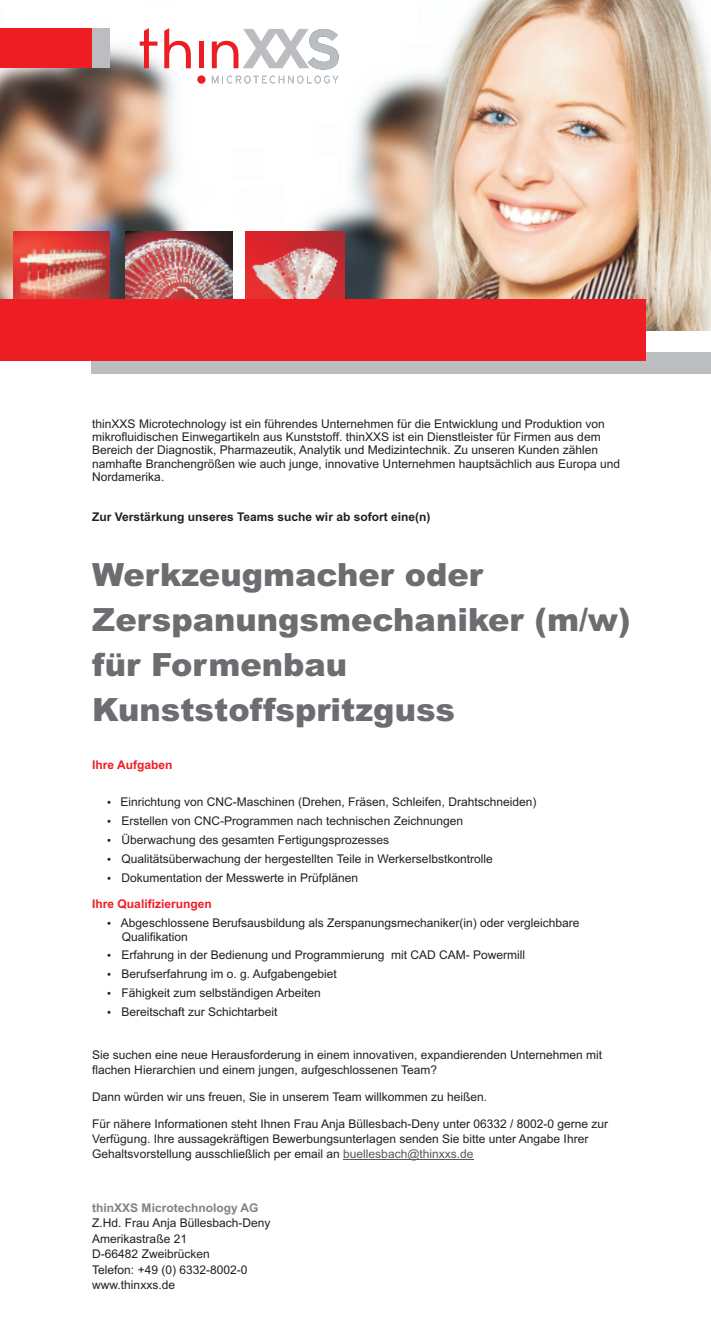
<style>
.page{position:relative;width:711px;height:1344px;background:#fff}
.page>*{position:absolute;margin:0;border:0;box-sizing:border-box;transform-origin:0 0}
.t1{font:900 32px/45.2px "Arial";color:#6c6d70}
.t2{font:12px/18.8px "Arial";color:#231f20}
.t3{font:700 12px "Arial";color:#231f20}
.t4{font:700 12px "Arial";color:#ee1d23}
.t5{font:700 12px "Arial";color:#808285}
.s1{color:#57585a}
</style>
<div class="page">
<img style="left:0;top:0;width:710px;height:331px">
<svg style="left:140px;top:28px;width:17px;height:40px"></svg>
<svg style="left:164px;top:28px;width:27px;height:40px"></svg>
<div style="left:199px;top:42px;width:5px;height:26px;background:#ee1d23"></div>
<svg style="left:212px;top:29px;width:126px;height:41px"></svg>
<svg style="left:212px;top:76px;width:126px;height:8px"></svg>
<div style="left:197px;top:75px;width:8px;height:9px;background:#ee1d23;border-radius:50%"></div>
<div style="left:43px;top:29px;width:67px;height:39px;background:#bcbdc0"></div>
<div style="left:0;top:29px;width:92px;height:39px;background:#ee1d23"></div>
<img style="left:13px;top:231px;width:97px;height:69px">
<img style="left:125px;top:231px;width:107px;height:69px">
<img style="left:246px;top:231px;width:98px;height:69px">
<div style="left:92px;top:353px;width:618px;height:21px;background:#bcbdc0"></div>
<hr style="left:343px;top:1159px;width:130px;height:1px;background:#57585a">
<div style="left:0;top:300px;width:645px;height:61px;background:#ee1d23"></div>
<p class="t2" style="left:92px;top:418px;width:529px;line-height:13.6px">thinXXS Microtechnology ist ein führendes Unternehmen für die Entwicklung und Produktion von mikrofluidischen Einwegartikeln aus Kunststoff. thinXXS ist ein Dienstleister für Firmen aus dem Bereich der Diagnostik, Pharmazeutik, Analytik und Medizintechnik. Zu unseren Kunden zählen namhafte Branchengrößen wie auch junge, innovative Unternehmen hauptsächlich aus Europa und Nordamerika.</p>
<p class="t3" style="left:92px;top:513px;width:339px">Zur Verstärkung unseres Teams suche wir ab sofort eine(n)</p>
<h1 class="t1" style="left:92px;top:555px;width:539px">Werkzeugmacher oder<br>Zerspanungsmechaniker (m/w) für Formenbau<br>Kunststoffspritzguss</h1>
<p class="t4" style="left:92px;top:760px;width:82px">Ihre Aufgaben</p>
<p class="t2" style="left:121px;top:794px;width:417px">Einrichtung von CNC-Maschinen (Drehen, Fräsen, Schleifen, Drahtschneiden)<br>Erstellen von CNC-Programmen nach technischen Zeichnungen Überwachung des gesamten Fertigungsprozesses<br>Qualitätsüberwachung der hergestellten Teile in Werkerselbstkontrolle Dokumentation der Messwerte in Prüfplänen</p>
<p class="t2" style="left:121px;top:917px;width:460px;line-height:13.6px">Abgeschlossene Berufsausbildung als Zerspanungsmechaniker(in) oder vergleichbare<br>Qualifikation</p>
<p class="t2" style="left:121px;top:947px;width:405px">Erfahrung in der Bedienung und Programmierung mit CAD CAM- Powermill Berufserfahrung im o. g. Aufgabengebiet<br>Fähigkeit zum selbständigen Arbeiten<br>Bereitschaft zur Schichtarbeit</p>
<p class="t2" style="left:92px;top:1048px;width:511px;line-height:15.6px">Sie suchen eine neue Herausforderung in einem innovativen, expandierenden Unternehmen mit flachen Hierarchien und einem jungen, aufgeschlossenen Team?</p>
<p class="t2" style="left:92px;top:1088px;width:396px">Dann würden wir uns freuen, Sie in unserem Team willkommen zu heißen.</p>
<p class="t2" style="left:92px;top:1117px;width:517px;line-height:15.6px">Für nähere Informationen steht Ihnen Frau Anja Büllesbach-Deny unter 06332 / 8002-0 gerne zur<br>Verfügung. Ihre aussagekräftigen Bewerbungsunterlagen senden Sie bitte unter Angabe Ihrer<br>Gehaltsvorstellung ausschließlich per email an <span class="s1">buellesbach@thinxxs.de</span></p>
<p class="t4" style="left:92px;top:900px;width:121px">Ihre Qualifizierungen</p>
<p class="t5" style="left:92px;top:1203px;width:168px">thinXXS Microtechnology AG</p>
<p class="t2" style="left:92px;top:1217px;width:180px;line-height:15.6px">Z.Hd. Frau Anja Büllesbach-Deny<br>Amerikastraße 21<br>D-66482 Zweibrücken<br>Telefon: +49 (0) 6332-8002-0 www.thinxxs.de</p>
</div>
